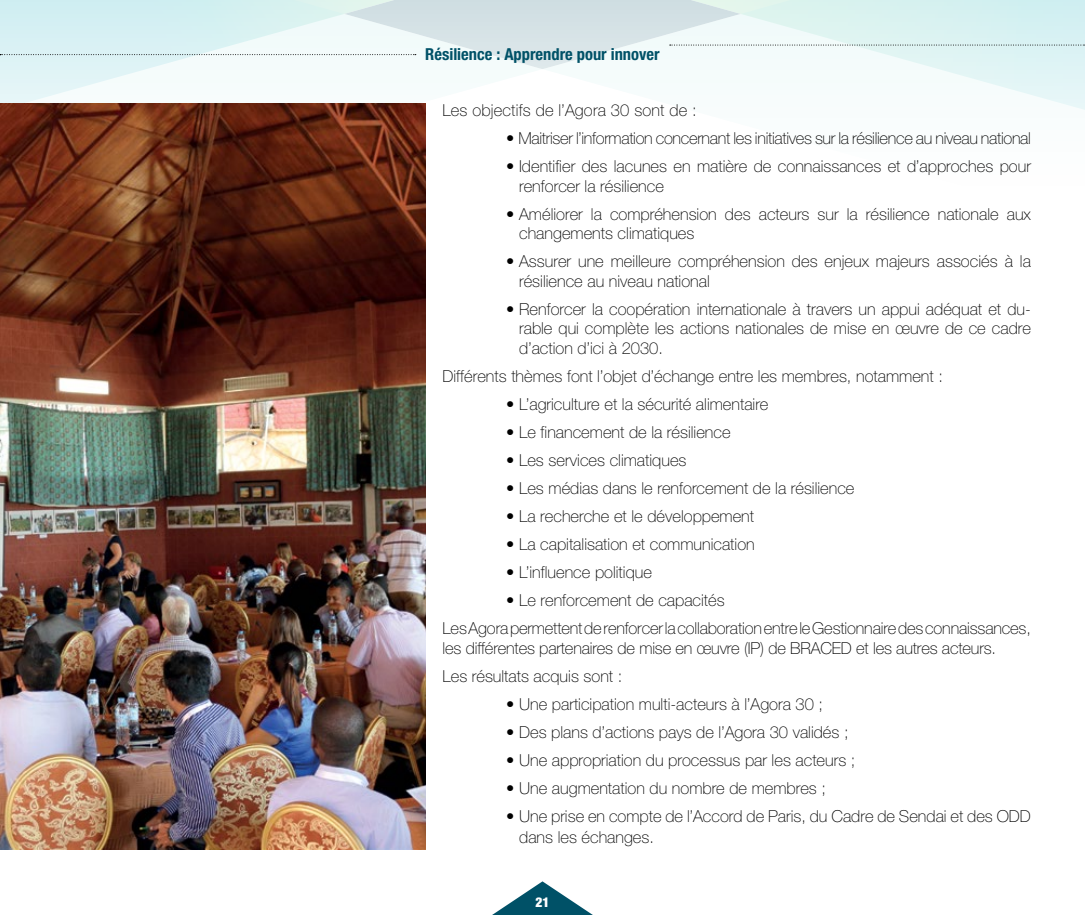
<style>
.page{position:relative;width:1085px;height:915px;background:#fff}
.page>*{position:absolute;margin:0;border:0;box-sizing:border-box;transform-origin:0 0}
.t1{font:100 16.5px/19.5px "Helvetica Neue";color:#000}
.t2{font:100 16.5px "Helvetica Neue";letter-spacing:-.02em;color:#000}
.t3{font:700 condensed 16.5px "Helvetica Neue";color:#005167}
.t4{font:900 condensed 13.5px "Helvetica Neue";color:#fff}
</style>
<div class="page">
<svg style="left:546px;top:69px;width:538px;height:41px;fill:#f6fcfc"></svg>
<svg style="left:0;top:69px;width:539px;height:34px;fill:#f6fcfc"></svg>
<svg style="left:0;top:0;width:1085px;height:69px"></svg>
<svg style="left:493px;top:881px;width:99px;height:33px"></svg>
<img style="left:0;top:103px;width:426px;height:745px">
<p class="t3" style="left:425px;top:44px;width:236px">Résilience : Apprendre pour innover</p>
<p class="t1" style="left:442px;top:100px;width:256px">Les objectifs de l’Agora 30 sont de :</p>
<p class="t2" style="left:506px;top:129px;width:526px">• Maitriser l’information concernant les initiatives sur la résilience au niveau national</p>
<p class="t1" style="left:519px;top:156px;width:513px;text-indent:-13px">• Identifier des lacunes en matière de connaissances et d’approches pour renforcer la résilience</p>
<p class="t1" style="left:519px;top:204px;width:513px;text-indent:-13px">• Améliorer la compréhension des acteurs sur la résilience nationale aux changements climatiques</p>
<p class="t1" style="left:519px;top:251px;width:513px;text-indent:-13px">• Assurer une meilleure compréhension des enjeux majeurs associés à la résilience au niveau national</p>
<p class="t1" style="left:519px;top:299px;width:513px;text-align:justify;text-indent:-13px">• Renforcer la coopération internationale à travers un appui adéquat et du&shy;rable qui complète les actions nationales de mise en œuvre de ce cadre d’action d’ici à 2030.</p>
<p class="t1" style="left:442px;top:366px;width:502px">Différents thèmes font l’objet d’échange entre les membres, notamment :</p>
<p class="t1" style="left:506px;top:394px;width:264px">• L’agriculture et la sécurité alimentaire</p>
<p class="t1" style="left:506px;top:422px;width:226px">• Le financement de la résilience</p>
<p class="t1" style="left:506px;top:450px;width:182px">• Les services climatiques</p>
<p class="t1" style="left:506px;top:478px;width:350px">• Les médias dans le renforcement de la résilience</p>
<p class="t1" style="left:506px;top:506px;width:249px">• La recherche et le développement</p>
<p class="t1" style="left:506px;top:534px;width:250px">• La capitalisation et communication</p>
<p class="t1" style="left:506px;top:562px;width:147px">• L’influence politique</p>
<p class="t1" style="left:442px;top:586px;width:590px;line-height:28px;text-indent:64px">• Le renforcement de capacités<br>Les Agora permettent de renforcer la collaboration entre le Gestionnaire des connaissances,</p>
<p class="t1" style="left:442px;top:633px;width:555px;line-height:28px">les différentes partenaires de mise en œuvre (IP) de BRACED et les autres acteurs.<br>Les résultats acquis sont :</p>
<p class="t1" style="left:506px;top:693px;width:318px">• Une participation multi-acteurs à l’Agora 30 ;</p>
<p class="t1" style="left:506px;top:721px;width:344px">• Des plans d’actions pays de l’Agora 30 validés ;</p>
<p class="t1" style="left:506px;top:749px;width:350px">• Une appropriation du processus par les acteurs ;</p>
<p class="t1" style="left:506px;top:777px;width:321px">• Une augmentation du nombre de membres ;</p>
<p class="t1" style="left:519px;top:805px;width:513px;line-height:21px;text-indent:-13px">• Une prise en compte de l’Accord de Paris, du Cadre de Sendai et des ODD dans les échanges.</p>
<p class="t4" style="left:535px;top:893px;width:16px">21</p>
</div>
